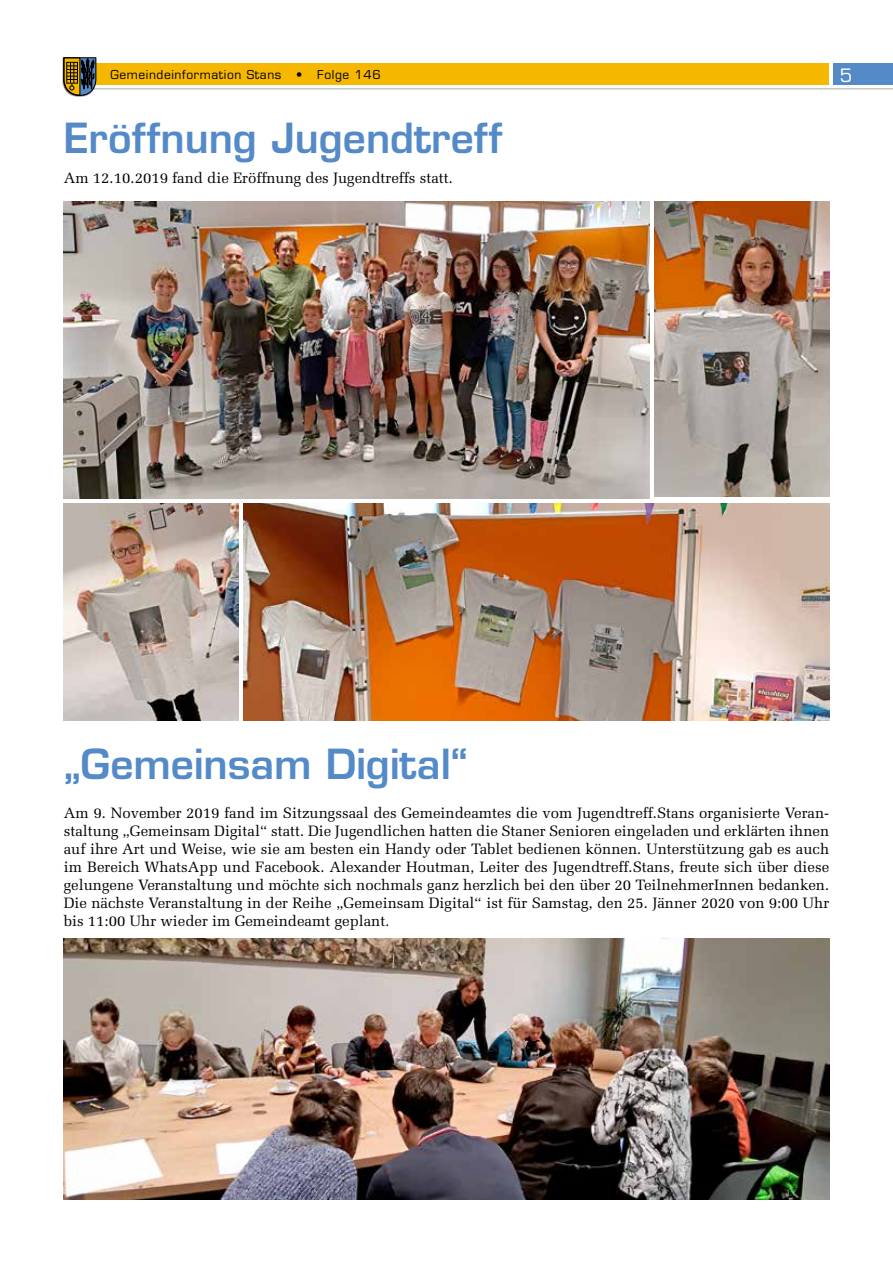
<style>
.page{position:relative;width:893px;height:1263px;background:#fff}
.page>*{position:absolute;margin:0;border:0;box-sizing:border-box;transform-origin:0 0}
.t1{font:600 40.5px "Eurostile LT Std";color:#538ac7}
.t2{font:18px "Eurostile LT Std";color:#fff}
.t3{font:15px/18px "Melior";color:#000;text-align:justify}
.t4{font:12px "Eurostile LT Std";letter-spacing:.05em;color:#000}
.s1{font-size:14.25px}
</style>
<div class="page">
<hr style="left:78px;top:88px;width:815px;height:2px;background:#c6c6c6">
<div style="left:85px;top:64px;width:744px;height:21px;background:#f5b700"></div>
<div style="left:833px;top:64px;width:60px;height:21px;background:#538ac7"></div>
<div style="left:63px;top:57px;width:34px;height:40px;background:#000;opacity:.75"></div>
<svg style="left:64px;top:58px;width:32px;height:37px"></svg>
<img style="left:64px;top:201px;width:585px;height:298px">
<img style="left:655px;top:201px;width:174px;height:296px">
<img style="left:244px;top:503px;width:585px;height:217px">
<img style="left:64px;top:503px;width:174px;height:217px">
<img style="left:64px;top:938px;width:765px;height:261px">
<p class="t4" style="left:110px;top:67px;width:272px">Gemeindeinformation Stans • Folge 146</p>
<p class="t2" style="left:840px;top:65px;width:14px">5</p>
<h1 class="t1" style="left:64px;top:113px;width:440px">Eröffnung Jugendtreff</h1>
<p class="t3" style="left:64px;top:169px;width:391px">Am 12.10.2019 fand die Eröffnung des Jugendtreffs statt.</p>
<h1 class="t1" style="left:64px;top:739px;width:406px">„Gemeinsam Digital“</h1>
<p class="t3" style="left:64px;top:804px;width:767px">Am 9. November 2019 fand im Sitzungssaal des Gemeindeamtes die vom Jugendtreff.Stans organisierte Veran&shy;staltung „Gemeinsam Digital“ statt. Die Jugendlichen hatten die Staner Senioren eingeladen und erklärten ihnen auf ihre Art und Weise, wie sie am besten ein Handy oder Tablet bedienen können. Unterstützung gab es auch im Bereich WhatsApp und Facebook. Alexander Houtman, Leiter des Jugendtreff.Stans, freute sich über diese gelungene Veranstaltung und möchte sich nochmals ganz herzlich bei den über 20 TeilnehmerInnen bedanken.<br>Die nächste Veranstaltung in der Reihe „Gemeinsam Digital“ ist für Samstag, den 25. Jänner 2020 von 9:00 Uhr bis 11:00 Uhr wieder im Gemeindeamt geplant<span class="s1">.</span></p>
</div>
